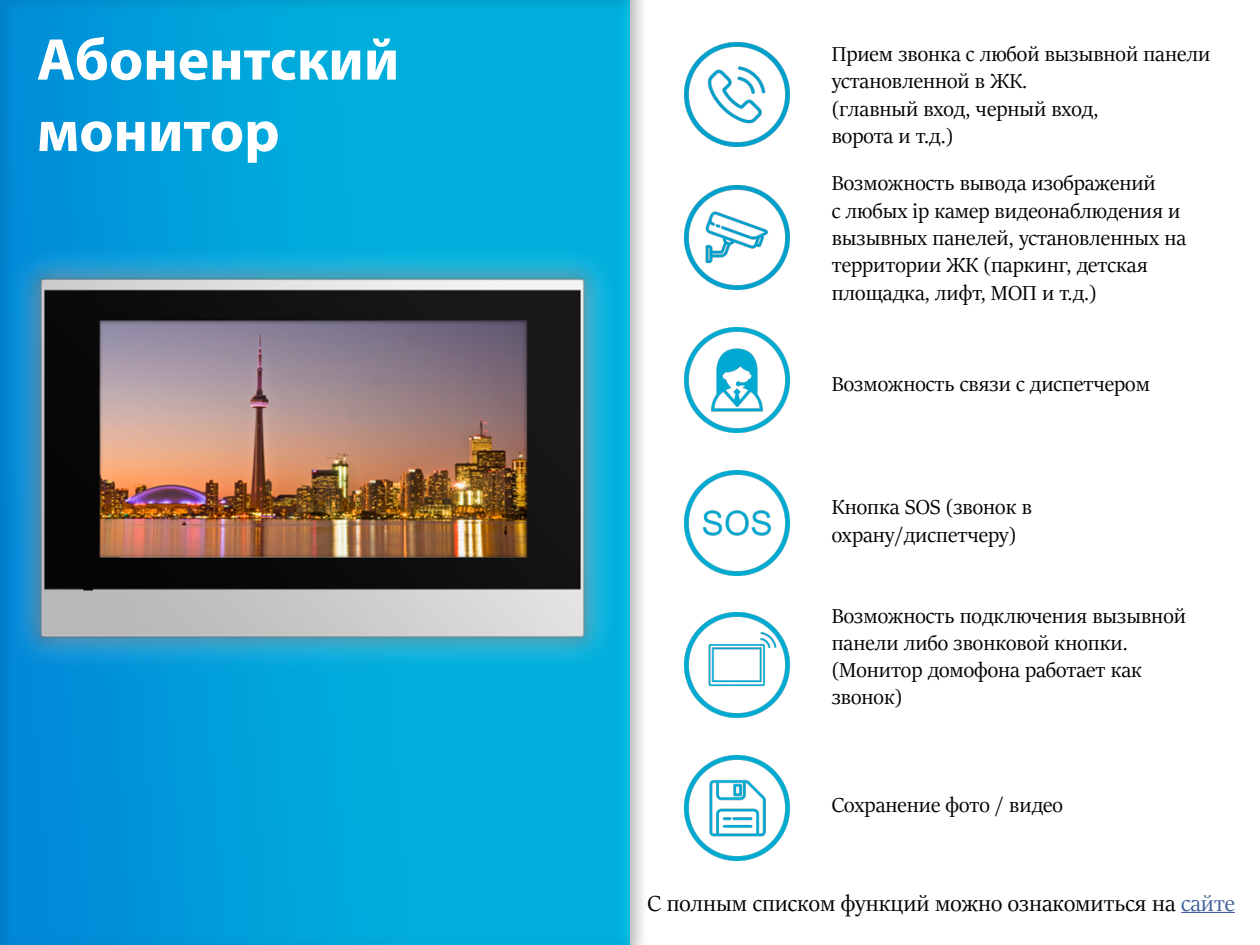
<style>
.page{position:relative;width:1260px;height:945px;background:#fff}
.page>*{position:absolute;margin:0;border:0;box-sizing:border-box;transform-origin:0 0}
.t1{font:700 59.5px/71.4px "Myriad Pro";color:#fff}
.t2{font:24.5px "Sitka Banner";color:#000}
.t3{font:22.75px/27.3px "Sitka Banner";color:#000}
.s1{color:#40609a}
</style>
<div class="page">
<img style="left:0;top:0;width:1235px;height:945px">
<img style="left:7px;top:245px;width:611px;height:426px">
<img style="left:684px;top:43px;width:105px;height:104px">
<img style="left:684px;top:185px;width:105px;height:105px">
<img style="left:684px;top:328px;width:105px;height:105px">
<img style="left:684px;top:470px;width:105px;height:105px">
<img style="left:684px;top:613px;width:105px;height:105px">
<img style="left:684px;top:755px;width:105px;height:105px">
<hr style="left:1181px;top:912px;width:54px;height:1px;background:#40609a">
<h1 class="t1" style="left:37px;top:22px;width:364px">Абонентский монитор</h1>
<p class="t3" style="left:832px;top:40px;width:380px">Прием звонка с любой вызывной панели установленной в ЖК.<br>(главный вход, черный вход,<br>ворота и т.д.)</p>
<p class="t3" style="left:832px;top:169px;width:356px">Возможность вывода изображений<br>с любых ip камер видеонаблюдения и вызывных панелей, установленных на территории ЖК (паркинг, детская площадка, лифт, МОП и т.д.)</p>
<p class="t3" style="left:832px;top:370px;width:320px">Возможность связи с диспетчером</p>
<p class="t3" style="left:832px;top:493px;width:202px">Кнопка SOS (звонок в охрану/диспетчеру)</p>
<p class="t3" style="left:832px;top:601px;width:356px">Возможность подключения вызывной панели либо звонковой кнопки. (Монитор домофона работает как звонок)</p>
<p class="t3" style="left:832px;top:791px;width:233px">Сохранение фото / видео</p>
<p class="t2" style="left:648px;top:886px;width:589px">С полным списком функций можно ознакомиться на <span class="s1">сайте</span></p>
</div>
